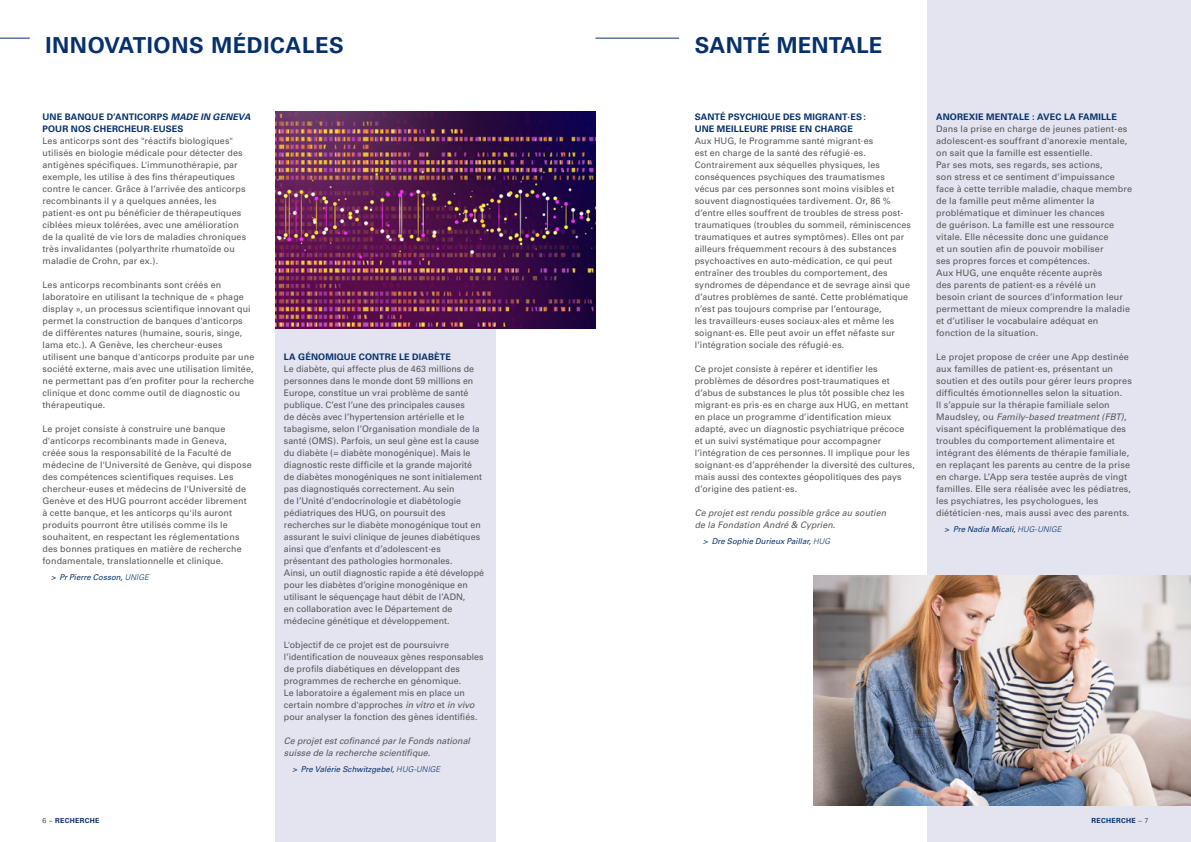
<style>
.page{position:relative;width:1191px;height:842px;background:#fff}
.page>*{position:absolute;margin:0;border:0;box-sizing:border-box;transform-origin:0 0}
.t1{font:700 22px "Univers";letter-spacing:.03em;color:#06316c}
.t2{font:700 22px "Univers";letter-spacing:.01em;color:#06316c}
.t3{font:9px/12px "Univers";letter-spacing:.01em;color:#575756}
.t4{font:italic 9px/12px "Univers";letter-spacing:.005em;color:#575756}
.t5{font:700 9px/12px "Univers";letter-spacing:.015em;color:#06316c}
.t6{font:italic 8px "Univers";letter-spacing:.005em;color:#0b336e}
.t7{font:700 7px "Univers";letter-spacing:.05em;color:#06316c}
.s1{font-style:italic}
.s2{font-weight:300}
.s3{font-weight:700;color:#06316c}
.s4{font-weight:700}
.s5{font-weight:300;color:#1d1d1b}
</style>
<div class="page">
<div style="left:927px;top:0;width:264px;height:842px;background:#e3e4f0"></div>
<div style="left:275px;top:112px;width:221px;height:730px;background:#e3e4f0"></div>
<img style="left:275px;top:112px;width:320px;height:216px">
<img style="left:813px;top:576px;width:378px;height:229px">
<hr style="left:0;top:38px;width:30px;height:1px;background:#06316c">
<hr style="left:595px;top:38px;width:84px;height:1px;background:#06316c">
<h1 class="t1" style="left:45px;top:32px;width:300px">INNOVATIONS MÉDICALES</h1>
<p class="t5" style="left:43px;top:111px;width:209px">UNE BANQUE D’ANTICORPS <span class="s1">MADE IN GENEVA<br></span>POUR NOS CHERCHEUR·EUSES</p>
<p class="t3" style="left:43px;top:135px;width:205px">Les anticorps sont des "réactifs biologiques" utilisés en biologie médicale pour détecter des antigènes spécifiques. L'immunothérapie, par exemple, les utilise à des fins thérapeutiques contre le cancer. Grâce à l’arrivée des anticorps recombinants il y a quelques années, les patient<span class="s1">·</span>es ont pu bénéficier de thérapeutiques ciblées mieux tolérées, avec une amélioration de la qualité de vie lors de maladies chroniques très invalidantes (polyarthrite rhumatoïde ou maladie de Crohn, par ex.).</p>
<p class="t3" style="left:43px;top:279px;width:213px">Les anticorps recombinants sont créés en laboratoire en utilisant la technique de « phage display », un processus scientifique innovant qui permet la construction de banques d'anticorps de différentes natures (humaine, souris, singe, lama etc.). A Genève, les chercheur<span class="s1">·</span>euses utilisent une banque d'anticorps produite par une société externe, mais avec une utilisation limitée, ne permettant pas d’en profiter pour la recherche clinique et donc comme outil de diagnostic ou thérapeutique.</p>
<p class="t3" style="left:43px;top:423px;width:211px">Le projet consiste à construire une banque d'anticorps recombinants made in Geneva, créée sous la responsabilité de la Faculté de médecine de l'Université de Genève, qui dispose des compétences scientifiques requises. Les chercheur<span class="s1">·</span>euses et médecins de l'Université de Genève et des HUG pourront accéder librement à cette banque, et les anticorps qu'ils auront produits pourront être utilisés comme ils le souhaitent, en respectant les réglementations des bonnes pratiques en matière de recherche fondamentale, translationnelle et clinique.</p>
<p class="t6" style="left:51px;top:572px;width:99px">&gt; Pr Pierre Cosson, <span class="s2">UNIGE</span></p>
<p class="t5" style="left:284px;top:351px;width:169px">LA GÉNOMIQUE CONTRE LE DIABÈTE</p>
<p class="t3" style="left:284px;top:363px;width:202px">Le diabète, qui affecte plus de 463 millions de personnes dans le monde dont 59 millions en Europe, constitue un vrai problème de santé publique. C’est l’une des principales causes<br>de décès avec l’hypertension artérielle et le tabagisme, selon l’Organisation mondiale de la santé (OMS). Parfois, un seul gène est la cause du diabète (= diabète monogénique). Mais le diagnostic reste difficile et la grande majorité de diabètes monogéniques ne sont initialement pas diagnostiqués correctement. Au sein<br>de l’Unité d’endocrinologie et diabétologie pédiatriques des HUG, on poursuit des recherches sur le diabète monogénique tout en assurant le suivi clinique de jeunes diabétiques ainsi que d’enfants et d’adolescent<span class="s1">·</span>es présentant des pathologies hormonales.<br>Ainsi, un outil diagnostic rapide a été développé pour les diabètes d’origine monogénique en utilisant le séquençage haut débit de l’ADN,<br>en collaboration avec le Département de médecine génétique et développement.</p>
<p class="t3" style="left:284px;top:639px;width:201px">L'objectif de ce projet est de poursuivre l’identification de nouveaux gènes responsables de profils diabétiques en développant des programmes de recherche en génomique.<br>Le laboratoire a également mis en place un certain nombre d'approches <span class="s1">in vitro</span> et <span class="s1">in vivo </span>pour analyser la fonction des gènes identifiés.</p>
<p class="t4" style="left:284px;top:735px;width:188px">Ce projet est cofinancé par le Fonds national suisse de la recherche scientifique.</p>
<p class="t6" style="left:292px;top:764px;width:149px">&gt; Pre Valérie Schwitzgebel, <span class="s2">HUG-UNIGE</span></p>
<h1 class="t2" style="left:694px;top:32px;width:189px">SANTÉ MENTALE</h1>
<p class="t5" style="left:694px;top:111px;width:173px">SANTÉ PSYCHIQUE DES MIGRANT·ES:<br>UNE MEILLEURE PRISE EN CHARGE</p>
<p class="t3" style="left:694px;top:135px;width:218px">Aux HUG, le Programme santé migrant·es<br>est en charge de la santé des réfugié·es.<br>Contrairement aux séquelles physiques, les conséquences psychiques des traumatismes vécus par ces personnes sont moins visibles et souvent diagnostiquées tardivement. Or, 86 % d’entre elles souffrent de troubles de stress post&shy;traumatiques (troubles du sommeil, réminiscences traumatiques et autres symptômes). Elles ont par ailleurs fréquemment recours à des substances psychoactives en auto-médication, ce qui peut entraîner des troubles du comportement, des syndromes de dépendance et de sevrage ainsi que d’autres problèmes de santé. Cette problématique n’est pas toujours comprise par l’entourage,<br>les travailleurs·euses sociaux·ales et même les soignant·es. Elle peut avoir un effet néfaste sur l’intégration sociale des réfugié·es.</p>
<p class="t3" style="left:694px;top:363px;width:222px">Ce projet consiste à repérer et identifier les problèmes de désordres post-traumatiques et d’abus de substances le plus tôt possible chez les migrant·es pris·es en charge aux HUG, en mettant en place un programme d’identification mieux adapté, avec un diagnostic psychiatrique précoce<br>et un suivi systématique pour accompagner l’intégration de ces personnes. Il implique pour les soignant·es d’appréhender la diversité des cultures, mais aussi des contextes géopolitiques des pays d’origine des patient·es.</p>
<p class="t4" style="left:694px;top:507px;width:193px">Ce projet est rendu possible grâce au soutien de la Fondation André &amp; Cyprien.</p>
<p class="t6" style="left:703px;top:536px;width:128px">&gt; Dre Sophie Durieux Paillar, <span class="s2">HUG</span></p>
<p class="t3" style="left:936px;top:111px;width:197px"><span class="s3">ANOREXIE MENTALE : AVEC LA FAMILLE </span>Dans la prise en charge de jeunes patient<span class="s1">·</span>es adolescent<span class="s4">·</span>es souffrant d'anorexie mentale, on sait que la famille est essentielle.<br>Par ses mots, ses regards, ses actions,<br>son stress et ce sentiment d’impuissance face à cette terrible maladie, chaque membre de la famille peut même alimenter la problématique et diminuer les chances<br>de guérison. La famille est une ressource vitale. Elle nécessite donc une guidance<br>et un soutien afin de pouvoir mobiliser<br>ses propres forces et compétences.<br>Aux HUG, une enquête récente auprès<br>des parents de patient<span class="s4">·</span>es a révélé un<br>besoin criant de sources d’information leur permettant de mieux comprendre la maladie et d’utiliser le vocabulaire adéquat en fonction de la situation.</p>
<p class="t3" style="left:936px;top:351px;width:197px">Le projet propose de créer une App destinée aux familles de patient<span class="s1">·</span>es, présentant un soutien et des outils pour gérer leurs propres difficultés émotionnelles selon la situation.<br>Il s’appuie sur la thérapie familiale selon Maudsley, ou <span class="s1">Family-based treatment (FBT)</span>, visant spécifiquement la problématique des troubles du comportement alimentaire et intégrant des éléments de thérapie familiale, en replaçant les parents au centre de la prise en charge. L’App sera testée auprès de vingt familles. Elle sera réalisée avec les pédiatres, les psychiatres, les psychologues, les diététicien<span class="s1">·</span>nes, mais aussi avec des parents.</p>
<p class="t6" style="left:944px;top:524px;width:118px">&gt; Pre Nadia Micali, <span class="s2">HUG-UNIGE</span></p>
<p class="t7" style="left:43px;top:817px;width:59px"><span class="s5">6</span> <span class="s2">–</span> RECHERCHE</p>
<p class="t7" style="left:1091px;top:817px;width:59px">RECHERCHE <span class="s2">–</span> <span class="s5">7</span></p>
</div>
